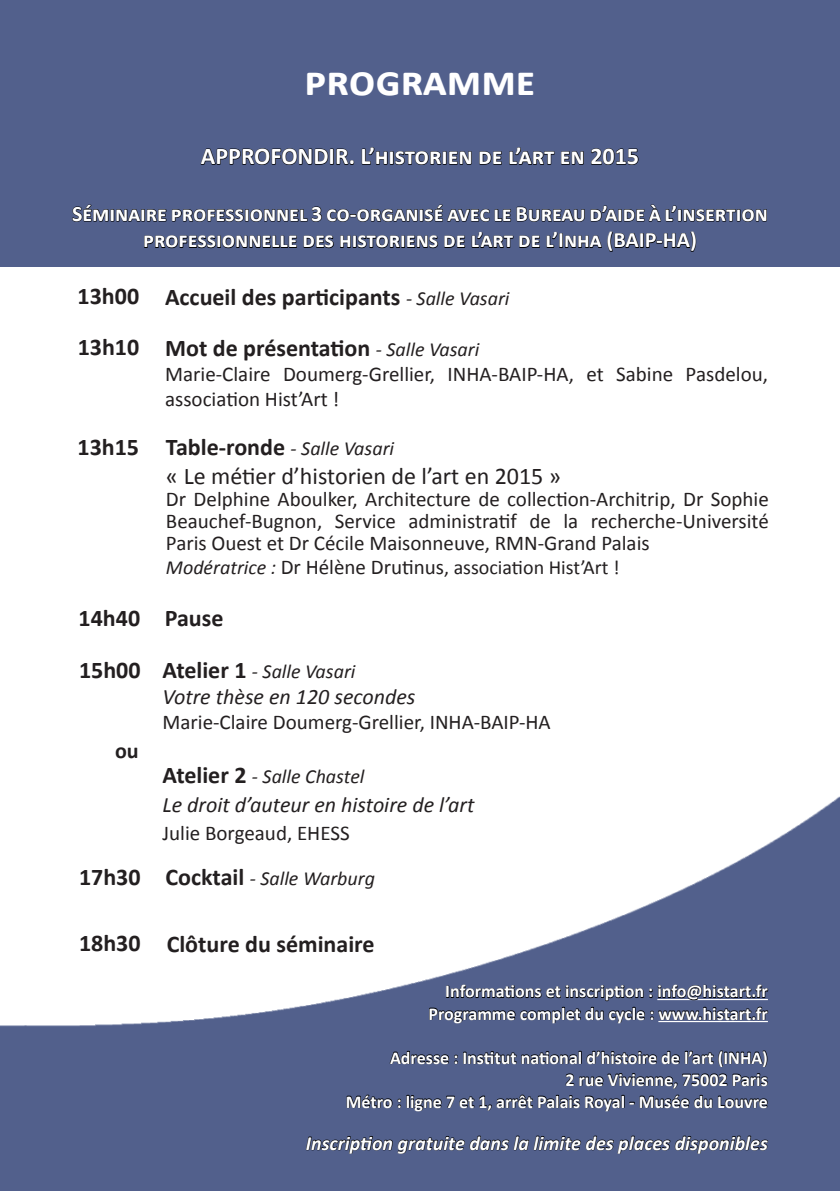
<style>
.page{position:relative;width:840px;height:1191px;background:#fff}
.page>*{position:absolute;margin:0;border:0;box-sizing:border-box;transform-origin:0 0}
.t1{font:700 43.2px "Calibri";color:#fff}
.t2{font:700 24px "Calibri";color:#231f20}
.t3{font:700 24px "Calibri";color:#fff}
.t4{font:24px "Calibri";color:#231f20}
.t5{font:700 22px "Calibri";color:#fff}
.t6{font:italic 22px "Calibri";color:#231f20}
.t7{font:700 22px "Calibri";color:#231f20}
.t8{font:21px/22px "Calibri";color:#231f20}
.t9{font:italic 20px "Calibri";color:#231f20}
.t10{font:italic 700 20px "Calibri";color:#fff}
.t11{font:20px "Calibri";color:#231f20}
.t12{font:700 18px "Calibri";color:#fff}
.s1{font-weight:400;font-style:italic;font-size:20px}
.s2{font-weight:700;font-style:normal;font-size:24px}
.s3{font-style:italic}
.s4{font-size:21px}
</style>
<div class="page">
<img style="left:0;top:796px;width:839px;height:395px">
<div style="left:0;top:0;width:839px;height:266px;background:#52608c"></div>
<svg style="left:200px;top:148px;width:154px;height:17px"></svg>
<svg style="left:361px;top:147px;width:111px;height:18px"></svg>
<svg style="left:479px;top:151px;width:23px;height:14px"></svg>
<svg style="left:509px;top:147px;width:75px;height:18px"></svg>
<svg style="left:591px;top:148px;width:47px;height:17px"></svg>
<svg style="left:72px;top:204px;width:695px;height:18px"></svg>
<svg style="left:144px;top:235px;width:153px;height:14px"></svg>
<svg style="left:303px;top:235px;width:162px;height:14px"></svg>
<svg style="left:471px;top:231px;width:225px;height:21px"></svg>
<svg style="left:305px;top:1135px;width:463px;height:19px;background:#3c4667"></svg>
<svg style="left:428px;top:984px;width:340px;height:39px;background:#414b6c"></svg>
<svg style="left:346px;top:1050px;width:422px;height:61px;background:#434e72"></svg>
<p class="t1" style="left:304px;top:53px;width:232px">programme</p>
<p class="t3" style="left:201px;top:141px;width:439px">APPROFONDIR. L’historien de l’art en 2015</p>
<p class="t5" style="left:72px;top:200px;width:697px">Séminaire professionnel 3 co-organisé avec le Bureau d’aide à l’insertion</p>
<p class="t5" style="left:143px;top:226px;width:555px">professionnelle des historiens de l’art de l’Inha (BAIP-HA)</p>
<p class="t2" style="left:78px;top:280px;width:63px">13h00</p>
<p class="t2" style="left:165px;top:281px;width:346px">Accueil des participants <span class="s1">- Salle Vasari</span></p>
<p class="t2" style="left:78px;top:331px;width:63px">13h10</p>
<p class="t2" style="left:165px;top:332px;width:315px">Mot de présentation <span class="s1">- Salle Vasari</span></p>
<p class="t8" style="left:165px;top:361px;width:604px;line-height:25.2px">Marie-Claire Doumerg-Grellier, INHA-BAIP-HA, et Sabine Pasdelou, association Hist’Art !</p>
<p class="t2" style="left:77px;top:432px;width:63px">13h15</p>
<p class="t9" style="left:166px;top:435px;width:229px"><span class="s2">Table-ronde</span> - Salle Vasari</p>
<p class="t4" style="left:166px;top:460px;width:396px">« Le métier d’historien de l’art en 2015 »</p>
<p class="t8" style="left:166px;top:488px;width:604px;text-align:justify">Dr Delphine Aboulker, Architecture de collection-Architrip, Dr Sophie Beauchef-Bugnon, Service administratif de la recherche-Université Paris Ouest et Dr Cécile Maisonneuve, RMN-Grand Palais</p>
<p class="t11" style="left:166px;top:554px;width:455px"><span class="s3">Modératrice :</span> <span class="s4">Dr Hélène Drutinus</span>, association Hist’Art !</p>
<p class="t2" style="left:78px;top:602px;width:63px">14h40</p>
<p class="t2" style="left:165px;top:602px;width:60px">Pause</p>
<p class="t2" style="left:79px;top:654px;width:63px">15h00</p>
<p class="t9" style="left:162px;top:657px;width:194px"><span class="s2">Atelier 1</span> - Salle Vasari</p>
<p class="t6" style="left:162px;top:681px;width:254px">Votre thèse en 120 secondes</p>
<p class="t8" style="left:162px;top:711px;width:389px">Marie-Claire Doumerg-Grellier, INHA-BAIP-HA</p>
<p class="t7" style="left:115px;top:736px;width:25px">ou</p>
<p class="t9" style="left:162px;top:762px;width:203px"><span class="s2">Atelier 2</span> - Salle Chastel</p>
<p class="t6" style="left:162px;top:789px;width:313px">Le droit d’auteur en histoire de l’art</p>
<p class="t8" style="left:162px;top:822px;width:189px">Julie Borgeaud, EHESS</p>
<p class="t2" style="left:79px;top:861px;width:63px">17h30</p>
<p class="t9" style="left:165px;top:864px;width:211px"><span class="s2">Cocktail</span> - Salle Warburg</p>
<p class="t2" style="left:79px;top:927px;width:63px">18h30</p>
<p class="t2" style="left:167px;top:928px;width:209px">Clôture du séminaire</p>
<p class="t12" style="left:445px;top:980px;width:324px">Informations et inscription : info@histart.fr</p>
<p class="t12" style="left:428px;top:1002px;width:341px">Programme complet du cycle : www.histart.fr</p>
<p class="t12" style="left:390px;top:1046px;width:379px">Adresse : Institut national d’histoire de l’art (INHA)</p>
<p class="t12" style="left:565px;top:1068px;width:204px">2 rue Vivienne, 75002 Paris</p>
<p class="t12" style="left:345px;top:1090px;width:423px">Métro : ligne 7 et 1, arrêt Palais Royal - Musée du Louvre</p>
<p class="t10" style="left:305px;top:1130px;width:463px">Inscription gratuite dans la limite des places disponibles</p>
</div>
